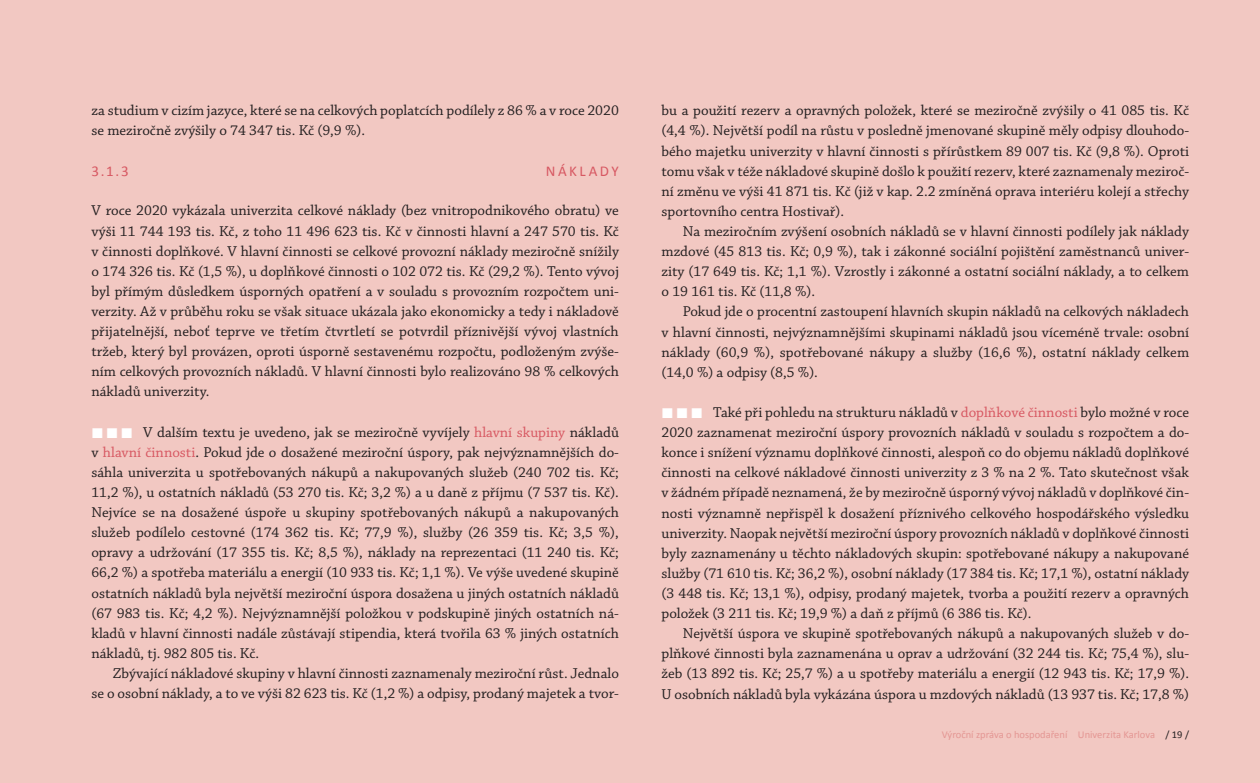
<style>
.page{position:relative;width:1260px;height:783px;background:#fff}
.page>*{position:absolute;margin:0;border:0;box-sizing:border-box;transform-origin:0 0}
.text_bez_zar{font:15px/20.1px "Chaparral Pro";color:#231f20;text-align:justify}
.text{font:15px/20.1px "Chaparral Pro";color:#231f20;text-align:justify}
.T3{font:15px "Calibri";letter-spacing:.165em;color:#d75862}
.t1{font:10.5px "Calibri";color:#e49693}
.s1{color:#d75862}
.s2{color:#231f20}
</style>
<div class="page">
<div style="left:0;top:0;width:1259px;height:782px;background:#f2c8c2"></div>
<p class="text" style="left:91px;top:101px;width:529px">za studium v cizím jazyce, které se na celkových poplatcích podílely z 86 % a v roce 2020 se meziročně zvýšily o 74 347 tis. Kč (9,9 %).</p>
<p class="T3" style="left:91px;top:161px;width:39px">3.1.3</p>
<p class="T3" style="left:546px;top:161px;width:74px">NÁKLADY</p>
<p class="text_bez_zar" style="left:91px;top:201px;width:529px">V roce 2020 vykázala univerzita celkové náklady (bez vnitropodnikového obratu) ve výši 11 744 193 tis. Kč, z toho 11 496 623 tis. Kč v činnosti hlavní a 247 570 tis. Kč v činnosti doplňkové. V hlavní činnosti se celkové provozní náklady meziročně snížily o 174 326 tis. Kč (1,5 %), u doplňkové činnosti o 102 072 tis. Kč (29,2 %). Tento vývoj byl přímým důsledkem úsporných opatření a v souladu s provozním rozpočtem uni&shy;verzity. Až v průběhu roku se však situace ukázala jako ekonomicky a tedy i nákladově přijatelnější, neboť teprve ve třetím čtvrtletí se potvrdil příznivější vývoj vlastních tržeb, který byl provázen, oproti úsporně sestavenému rozpočtu, podloženým zvýše&shy;ním celkových provozních nákladů. V hlavní činnosti bylo realizováno 98 % celkových nákladů univerzity.</p>
<p class="text_bez_zar" style="left:91px;top:422px;width:529px;text-indent:52px">V dalším textu je uvedeno, jak se meziročně vyvíjely <span class="s1">hlavní skupiny</span> nákladů v <span class="s1">hlavní činnosti</span>. Pokud jde o dosažené meziroční úspory, pak nejvýznamnějších do&shy;sáhla univerzita u spotřebovaných nákupů a nakupovaných služeb (240 702 tis. Kč; 11,2 %), u ostatních nákladů (53 270 tis. Kč; 3,2 %) a u daně z příjmu (7 537 tis. Kč).<br>Nejvíce se na dosažené úspoře u skupiny spotřebovaných nákupů a nakupovaných služeb podílelo cestovné (174 362 tis. Kč; 77,9 %), služby (26 359 tis. Kč; 3,5 %), opravy a udržování (17 355 tis. Kč; 8,5 %), náklady na reprezentaci (11 240 tis. Kč; 66,2 %) a spotřeba materiálu a energií (10 933 tis. Kč; 1,1 %). Ve výše uvedené skupině ostatních nákladů byla největší meziroční úspora dosažena u jiných ostatních nákladů (67 983 tis. Kč; 4,2 %). Nejvýznamnější položkou v podskupině jiných ostatních ná&shy;kladů v hlavní činnosti nadále zůstávají stipendia, která tvořila 63 % jiných ostatních nákladů, tj. 982 805 tis. Kč.</p>
<p class="text" style="left:91px;top:663px;width:529px;text-align:right">Zbývající nákladové skupiny v hlavní činnosti zaznamenaly meziroční růst. Jednalo<br>se o osobní náklady, a to ve výši 82 623 tis. Kč (1,2 %) a odpisy, prodaný majetek a tvor-</p>
<p class="text" style="left:661px;top:101px;width:529px">bu a použití rezerv a opravných položek, které se meziročně zvýšily o 41 085 tis. Kč (4,4 %). Největší podíl na růstu v posledně jmenované skupině měly odpisy dlouhodo&shy;bého majetku univerzity v hlavní činnosti s přírůstkem 89 007 tis. Kč (9,8 %). Oproti tomu však v téže nákladové skupině došlo k použití rezerv, které zaznamenaly meziroč&shy;ní změnu ve výši 41 871 tis. Kč (již v kap. 2.2 zmíněná oprava interiéru kolejí a střechy sportovního centra Hostivař).</p>
<p class="text" style="left:661px;top:222px;width:529px;text-indent:21px">Na meziročním zvýšení osobních nákladů se v hlavní činnosti podílely jak náklady mzdové (45 813 tis. Kč; 0,9 %), tak i zákonné sociální pojištění zaměstnanců univer&shy;zity (17 649 tis. Kč; 1,1 %). Vzrostly i zákonné a ostatní sociální náklady, a to celkem o 19 161 tis. Kč (11,8 %).</p>
<p class="text" style="left:661px;top:302px;width:529px;text-indent:21px">Pokud jde o procentní zastoupení hlavních skupin nákladů na celkových nákladech v hlavní činnosti, nejvýznamnějšími skupinami nákladů jsou víceméně trvale: osobní náklady (60,9 %), spotřebované nákupy a služby (16,6 %), ostatní náklady celkem (14,0 %) a odpisy (8,5 %).</p>
<p class="text_bez_zar" style="left:661px;top:403px;width:529px;text-indent:52px">Také při pohledu na strukturu nákladů v <span class="s1">doplňkové činnosti</span> bylo možné v roce 2020 zaznamenat meziroční úspory provozních nákladů v souladu s rozpočtem a do&shy;konce i snížení významu doplňkové činnosti, alespoň co do objemu nákladů doplňkové činnosti na celkové nákladové činnosti univerzity z 3 % na 2 %. Tato skutečnost však v žádném případě neznamená, že by meziročně úsporný vývoj nákladů v doplňkové čin&shy;nosti významně nepřispěl k dosažení příznivého celkového hospodářského výsledku univerzity. Naopak největší meziroční úspory provozních nákladů v doplňkové činnosti byly zaznamenány u těchto nákladových skupin: spotřebované nákupy a nakupované služby (71 610 tis. Kč; 36,2 %), osobní náklady (17 384 tis. Kč; 17,1 %), ostatní náklady (3 448 tis. Kč; 13,1 %), odpisy, prodaný majetek, tvorba a použití rezerv a opravných položek (3 211 tis. Kč; 19,9 %) a daň z příjmů (6 386 tis. Kč).</p>
<p class="text" style="left:661px;top:624px;width:529px;text-indent:21px">Největší úspora ve skupině spotřebovaných nákupů a nakupovaných služeb v do&shy;plňkové činnosti byla zaznamenána u oprav a udržování (32 244 tis. Kč; 75,4 %), slu&shy;žeb (13 892 tis. Kč; 25,7 %) a u spotřeby materiálu a energií (12 943 tis. Kč; 17,9 %).<br>U osobních nákladů byla vykázána úspora u mzdových nákladů (13 937 tis. Kč; 17,8 %)</p>
<p class="t1" style="left:941px;top:727px;width:249px">Výroční zpráva o hospodaření Univerzita Karlova <span class="s2">/ 19 /</span></p>
</div>
